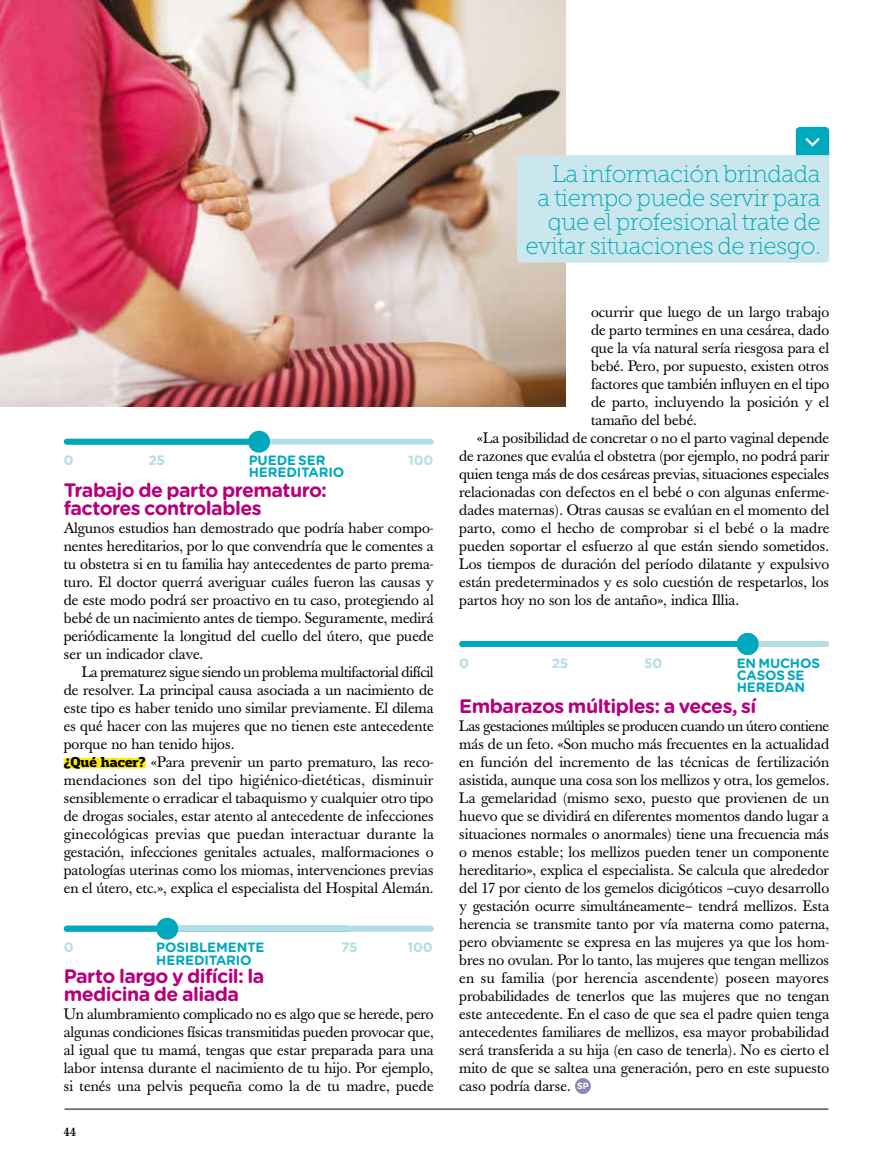
<style>
.page{position:relative;width:893px;height:1170px;background:#fff}
.page>*{position:absolute;margin:0;border:0;box-sizing:border-box;transform-origin:0 0}
.t1{font:24px/24px "Museo Slab 100";letter-spacing:-.02em;color:#00a8bd;text-align:right}
.t2{font:700 19.5px/18px "Gotham Rounded";letter-spacing:-.03em;color:#b5007c}
.t3{font:15px/18px "Baskerville";color:#000;text-align:justify}
.t4{font:700 13.5px/12.1px "Gotham Rounded";letter-spacing:-.01em;color:#00a8bd}
.t5{font:700 13.5px "Gotham Rounded";letter-spacing:-.015em;color:#b4dee5}
.t6{font:500 12px "Baskerville";color:#000}
.s1{font-family:"Popular";font-weight:700;font-size:13.5px}
.s2{font-family:"Gotham Rounded";font-weight:700;font-size:9px;color:#fff}
</style>
<div class="page">
<img style="left:0;top:1px;width:566px;height:405px">
<div style="left:64px;top:757px;width:82px;height:11px;background:#ffed00"></div>
<div style="left:67px;top:438px;width:364px;height:6px;background:#b4dee5"></div>
<div style="left:248px;top:430px;width:22px;height:22px;background:#00a8bd;border-radius:50%"></div>
<div style="left:67px;top:438px;width:188px;height:6px;background:#00a8bd"></div>
<div style="left:67px;top:925px;width:364px;height:6px;background:#b4dee5"></div>
<div style="left:156px;top:917px;width:22px;height:22px;background:#00a8bd;border-radius:50%"></div>
<div style="left:67px;top:925px;width:99px;height:6px;background:#00a8bd"></div>
<div style="left:462px;top:641px;width:364px;height:6px;background:#b4dee5"></div>
<div style="left:737px;top:633px;width:22px;height:22px;background:#00a8bd;border-radius:50%"></div>
<div style="left:462px;top:641px;width:281px;height:6px;background:#00a8bd"></div>
<div style="left:575px;top:1077px;width:16px;height:16px;background:#9085ba;border-radius:50%"></div>
<svg style="left:517px;top:127px;width:312px;height:135px"></svg>
<hr style="left:65px;top:1108px;width:763px;height:1px;background:#000">
<p class="t5" style="left:64px;top:450px;width:11px">0</p>
<p class="t5" style="left:148px;top:450px;width:18px">25</p>
<p class="t4" style="left:249px;top:454px;width:78px">PUEDE SER</p>
<p class="t5" style="left:408px;top:450px;width:27px">100</p>
<p class="t4" style="left:249px;top:466px;width:97px">HEREDITARIO</p>
<h2 class="t2" style="left:64px;top:480px;width:265px">Trabajo de parto prematuro: factores controlables</h2>
<p class="t3" style="left:64px;top:519px;width:371px">Algunos estudios han demostrado que podría haber compo&shy;nentes hereditarios, por lo que convendría que le comentes a tu obstetra si en tu familia hay antecedentes de parto prema&shy;turo. El doctor querrá averiguar cuáles fueron las causas y de este modo podrá ser proactivo en tu caso, protegiendo al bebé de un nacimiento antes de tiempo. Seguramente, medirá periódicamente la longitud del cuello del útero, que puede ser un indicador clave.</p>
<p class="t3" style="left:64px;top:663px;width:372px;text-align:left;text-indent:18px">La prematurez sigue siendo un problema multifactorial difícil de resolver. La principal causa asociada a un nacimiento de este tipo es haber tenido uno similar previamente. El dilema es qué hacer con las mujeres que no tienen este antecedente porque no han tenido hijos.<br><span class="s1">¿Qué hacer?</span> «Para prevenir un parto prematuro, las reco&shy;mendaciones son del tipo higiénico-dietéticas, disminuir sensiblemente o erradicar el tabaquismo y cualquier otro tipo de drogas sociales, estar atento al antecedente de infecciones ginecológicas previas que puedan interactuar durante la gestación, infecciones genitales actuales, malformaciones o patologías uterinas como los miomas, intervenciones previas en el útero, etc.», explica el especialista del Hospital Alemán.</p>
<p class="t5" style="left:64px;top:937px;width:11px">0</p>
<p class="t4" style="left:156px;top:940px;width:110px">POSIBLEMENTE<br>HEREDITARIO</p>
<p class="t5" style="left:341px;top:937px;width:18px">75</p>
<p class="t5" style="left:408px;top:937px;width:27px">100</p>
<h2 class="t2" style="left:64px;top:966px;width:202px">Parto largo y difícil: la medicina de aliada</h2>
<p class="t3" style="left:64px;top:1005px;width:372px">Un alumbramiento complicado no es algo que se herede, pero algunas condiciones físicas transmitidas pueden provocar que, al igual que tu mamá, tengas que estar preparada para una labor intensa durante el nacimiento de tu hijo. Por ejemplo, si tenés una pelvis pequeña como la de tu madre, puede</p>
<p class="t6" style="left:64px;top:1124px;width:14px">44</p>
<h1 class="t1" style="left:526px;top:162px;width:297px">La información brindada<br>a tiempo puede servir para que el profesional trate de evitar situaciones de riesgo.</h1>
<p class="t3" style="left:591px;top:303px;width:240px">ocurrir que luego de un largo trabajo</p>
<p class="t3" style="left:591px;top:321px;width:240px">de parto termines en una cesárea, dado</p>
<p class="t3" style="left:591px;top:339px;width:240px">que la vía natural sería riesgosa para el</p>
<p class="t3" style="left:591px;top:357px;width:240px">bebé. Pero, por supuesto, existen otros</p>
<p class="t3" style="left:591px;top:375px;width:240px">factores que también influyen en el tipo</p>
<p class="t3" style="left:591px;top:393px;width:240px">de parto, incluyendo la posición y el</p>
<p class="t3" style="left:591px;top:411px;width:107px">tamaño del bebé.</p>
<p class="t3" style="left:477px;top:429px;width:353px">«La posibilidad de concretar o no el parto vaginal depende</p>
<p class="t3" style="left:459px;top:447px;width:372px">de razones que evalúa el obstetra (por ejemplo, no podrá parir</p>
<p class="t3" style="left:459px;top:465px;width:372px">quien tenga más de dos cesáreas previas, situaciones especiales</p>
<p class="t3" style="left:459px;top:483px;width:371px">relacionadas con defectos en el bebé o con algunas enferme-</p>
<p class="t3" style="left:459px;top:501px;width:371px">dades maternas). Otras causas se evalúan en el momento del</p>
<p class="t3" style="left:459px;top:519px;width:371px">parto, como el hecho de comprobar si el bebé o la madre</p>
<p class="t3" style="left:459px;top:537px;width:371px">pueden soportar el esfuerzo al que están siendo sometidos.</p>
<p class="t3" style="left:459px;top:555px;width:371px">Los tiempos de duración del período dilatante y expulsivo</p>
<p class="t3" style="left:459px;top:573px;width:371px">están predeterminados y es solo cuestión de respetarlos, los</p>
<p class="t3" style="left:459px;top:591px;width:281px">partos hoy no son los de antaño», indica Illia.</p>
<p class="t5" style="left:459px;top:653px;width:11px">0</p>
<p class="t5" style="left:552px;top:653px;width:18px">25</p>
<p class="t5" style="left:644px;top:653px;width:20px">50</p>
<p class="t4" style="left:737px;top:656px;width:85px">EN MUCHOS<br>CASOS SE<br>HEREDAN</p>
<h2 class="t2" style="left:459px;top:696px;width:299px">Embarazos múltiples: a veces, sí</h2>
<p class="t3" style="left:459px;top:717px;width:372px">Las gestaciones múltiples se producen cuando un útero contiene más de un feto. «Son mucho más frecuentes en la actualidad en función del incremento de las técnicas de fertilización asistida, aunque una cosa son los mellizos y otra, los gemelos.<br>La gemelaridad (mismo sexo, puesto que provienen de un huevo que se dividirá en diferentes momentos dando lugar a situaciones normales o anormales) tiene una frecuencia más o menos estable; los mellizos pueden tener un componente hereditario», explica el especialista. Se calcula que alrededor del 17 por ciento de los gemelos dicigóticos –cuyo desarrollo y gestación ocurre simultáneamente– tendrá mellizos. Esta herencia se transmite tanto por vía materna como paterna, pero obviamente se expresa en las mujeres ya que los hom&shy;bres no ovulan. Por lo tanto, las mujeres que tengan mellizos en su familia (por herencia ascendente) poseen mayores probabilidades de tenerlos que las mujeres que no tengan este antecedente. En el caso de que sea el padre quien tenga antecedentes familiares de mellizos, esa mayor probabilidad será transferida a su hija (en caso de tenerla). No es cierto el mito de que se saltea una generación, pero en este supuesto caso podría darse. <span class="s2">SP</span></p>
</div>
